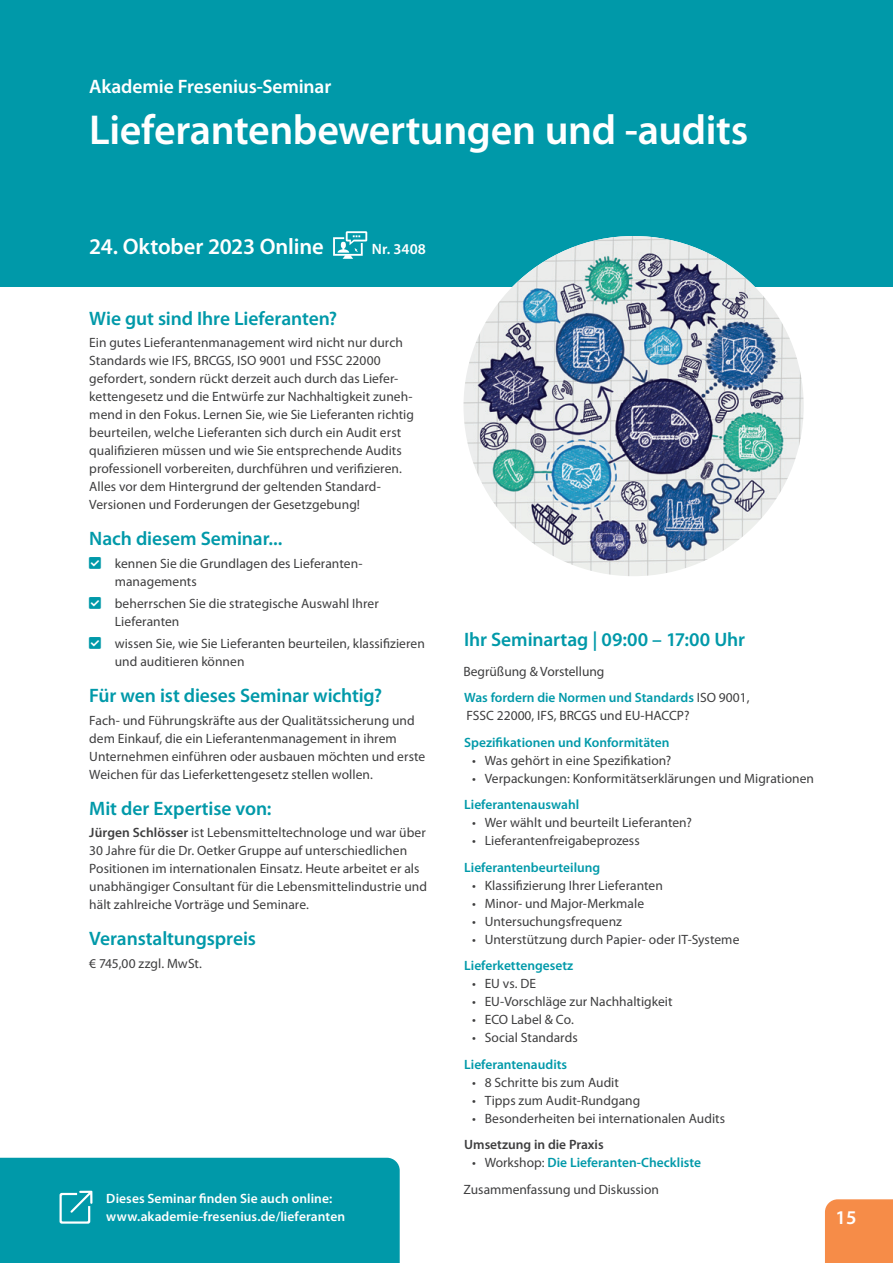
<style>
.page{position:relative;width:893px;height:1263px;background:#fff}
.page>*{position:absolute;margin:0;border:0;box-sizing:border-box;transform-origin:0 0}
.t1{font:600 42px "Myriad Pro";letter-spacing:-.01em;color:#fff}
.t2{font:600 22.5px "Myriad Pro";letter-spacing:-.01em;color:#fff}
.t3{font:600 19.5px "Myriad Pro";letter-spacing:-.005em;color:#0099a9}
.t4{font:600 19.5px "Myriad Pro";letter-spacing:-.005em;color:#fff}
.t5{font:600 15px "Myriad Pro";letter-spacing:.005em;color:#fff}
.t6{font:13.5px/18px "Myriad Pro";letter-spacing:.005em;color:#3e3e3f}
.t7{font:600 13.5px "Myriad Pro";color:#0099a9}
.t8{font:600 13.5px/18px "Myriad Pro";letter-spacing:.005em;color:#fff}
.t9{font:600 13.5px "Myriad Pro";color:#3e3e3f}
.s1{font-weight:600}
.s2{font-weight:600;color:#0099a9}
.s3{font-weight:400;color:#3e3e3f}
</style>
<div class="page">
<div style="left:0;top:0;width:893px;height:287px;background:#0099a9"></div>
<div style="left:0;top:1158px;width:400px;height:105px;background:#0099a9"></div>
<img style="left:463px;top:236px;width:341px;height:340px;border-radius:170px">
<svg style="left:333px;top:231px;width:34px;height:28px"></svg>
<div style="left:825px;top:1199px;width:68px;height:64px;background:#f68c48"></div>
<p class="t4" style="left:89px;top:74px;width:244px">Akademie Fresenius-Seminar</p>
<p class="t1" style="left:89px;top:103px;width:660px">Lieferantenbewertungen und -audits</p>
<p class="t2" style="left:89px;top:232px;width:236px">24. Oktober 2023 Online</p>
<p class="t5" style="left:372px;top:240px;width:56px">Nr. 3408</p>
<p class="t3" style="left:89px;top:306px;width:249px">Wie gut sind Ihre Lieferanten?</p>
<p class="t6" style="left:89px;top:334px;width:326px">Ein gutes Lieferantenmanagement wird nicht nur durch Standards wie IFS, BRCGS, ISO 9001 und FSSC 22000 gefordert, sondern rückt derzeit auch durch das Liefer&shy;kettengesetz und die Entwürfe zur Nachhaltigkeit zuneh&shy;mend in den Fokus. Lernen Sie, wie Sie Lieferanten richtig beurteilen, welche Lieferanten sich durch ein Audit erst qualifizieren müssen und wie Sie entsprechende Audits professionell vorbereiten, durchführen und verifizieren.<br>Alles vor dem Hintergrund der geltenden Standard-Versionen und Forderungen der Gesetzgebung!</p>
<p class="t3" style="left:89px;top:526px;width:195px">Nach diesem Seminar...</p>
<p class="t6" style="left:115px;top:554px;width:249px">kennen Sie die Grundlagen des Lieferanten&shy;managements</p>
<p class="t6" style="left:115px;top:594px;width:265px">beherrschen Sie die strategische Auswahl Ihrer<br>Lieferanten</p>
<p class="t6" style="left:115px;top:634px;width:312px">wissen Sie, wie Sie Lieferanten beurteilen, klassifizieren und auditieren können</p>
<p class="t3" style="left:89px;top:683px;width:294px">Für wen ist dieses Seminar wichtig?</p>
<p class="t6" style="left:89px;top:711px;width:338px">Fach- und Führungskräfte aus der Qualitätssicherung und dem Einkauf, die ein Lieferantenmanagement in ihrem Unternehmen einführen oder ausbauen möchten und erste Weichen für das Lieferkettengesetz stellen wollen.</p>
<p class="t3" style="left:89px;top:796px;width:184px">Mit der Expertise von:</p>
<p class="t6" style="left:89px;top:823px;width:339px"><span class="s1">Jürgen Schlösser</span> ist Lebensmitteltechnologe und war über 30 Jahre für die Dr. Oetker Gruppe auf unterschiedlichen Positionen im internationalen Einsatz. Heute arbeitet er als unabhängiger Consultant für die Lebensmittelindustrie und hält zahlreiche Vorträge und Seminare.</p>
<p class="t3" style="left:89px;top:926px;width:168px">Veranstaltungspreis</p>
<p class="t6" style="left:89px;top:954px;width:114px">€ 745,00 zzgl. MwSt.</p>
<p class="t8" style="left:106px;top:1189px;width:240px">Dieses Seminar finden Sie auch online: www.akademie-fresenius.de/lieferanten</p>
<p class="t3" style="left:464px;top:627px;width:282px">Ihr Seminartag | 09:00 – 17:00 Uhr</p>
<p class="t6" style="left:463px;top:662px;width:142px">Begrüßung &amp; Vorstellung</p>
<p class="t6" style="left:464px;top:688px;width:287px"><span class="s2">Was fordern die Normen und Standards</span> ISO 9001,<br>FSSC 22000, IFS, BRCGS und EU-HACCP?</p>
<p class="t7" style="left:464px;top:733px;width:207px">Spezifikationen und Konformitäten</p>
<p class="t6" style="left:472px;top:751px;width:201px">• Was gehört in eine Spezifikation?</p>
<p class="t6" style="left:472px;top:769px;width:344px">• Verpackungen: Konformitätserklärungen und Migrationen</p>
<p class="t7" style="left:464px;top:796px;width:116px">Lieferantenauswahl</p>
<p class="t6" style="left:472px;top:813px;width:221px">• Wer wählt und beurteilt Lieferanten?</p>
<p class="t6" style="left:472px;top:831px;width:169px">• Lieferantenfreigabeprozess</p>
<p class="t7" style="left:464px;top:858px;width:138px">Lieferantenbeurteilung</p>
<p class="t6" style="left:472px;top:876px;width:192px">• Klassifizierung Ihrer Lieferanten</p>
<p class="t6" style="left:472px;top:894px;width:174px">• Minor- und Major-Merkmale</p>
<p class="t6" style="left:472px;top:912px;width:152px">• Untersuchungsfrequenz</p>
<p class="t6" style="left:472px;top:930px;width:269px">• Unterstützung durch Papier- oder IT-Systeme</p>
<p class="t7" style="left:464px;top:957px;width:110px">Lieferkettengesetz</p>
<p class="t6" style="left:472px;top:974px;width:66px">• EU vs. DE</p>
<p class="t6" style="left:472px;top:992px;width:202px">• EU-Vorschläge zur Nachhaltigkeit</p>
<p class="t6" style="left:472px;top:1010px;width:103px">• ECO Label &amp; Co.</p>
<p class="t6" style="left:472px;top:1028px;width:107px">• Social Standards</p>
<p class="t7" style="left:464px;top:1055px;width:104px">Lieferantenaudits</p>
<p class="t6" style="left:472px;top:1073px;width:148px">• 8 Schritte bis zum Audit</p>
<p class="t6" style="left:472px;top:1091px;width:170px">• Tipps zum Audit-Rundgang</p>
<p class="t6" style="left:472px;top:1109px;width:255px">• Besonderheiten bei internationalen Audits</p>
<p class="t9" style="left:464px;top:1136px;width:141px">Umsetzung in die Praxis</p>
<p class="t7" style="left:472px;top:1154px;width:231px"><span class="s3">• Workshop:</span> Die Lieferanten-Checkliste</p>
<p class="t6" style="left:463px;top:1180px;width:197px">Zusammenfassung und Diskussion</p>
<h3 class="t4" style="left:835px;top:1205px;width:22px">15</h3>
</div>
